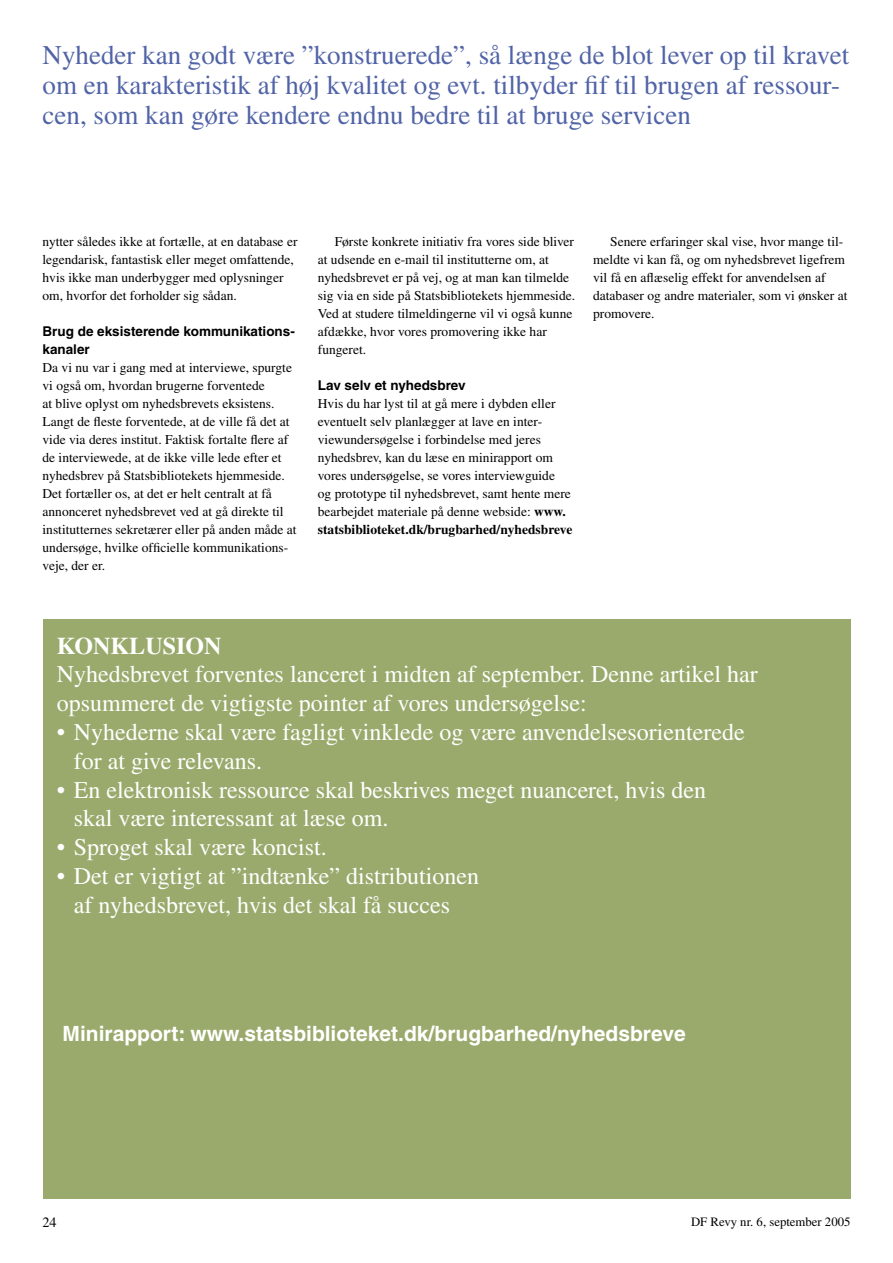
<style>
.page{position:relative;width:893px;height:1263px;background:#fff}
.page>*{position:absolute;margin:0;border:0;box-sizing:border-box;transform-origin:0 0}
.t1{font:27px/30px "Times";color:#5063a6}
.t2{font:24px/28.8px "Times";color:#fff}
.t3{font:700 24px "Times";color:#fff}
.t4{font:700 21px "Helvetica";color:#fff}
.t5{font:14.25px "Times";color:#000}
.t6{font:13.5px/18px "Times";color:#000}
.t7{font:700 13.5px/18px "Helvetica";color:#000}
.t8{font:12.75px "Times";color:#000}
.s1{font-weight:700}
</style>
<div class="page">
<div style="left:43px;top:619px;width:807px;height:580px;background:#99aa6c"></div>
<h1 class="t1" style="left:43px;top:39px;width:808px">Nyheder kan godt være ”konstruerede”, så længe de blot lever op til kravet om en karakteristik af høj kvalitet og evt. tilbyder fif til brugen af ressour&shy;cen, som kan gøre kendere endnu bedre til at bruge servicen</h1>
<p class="t6" style="left:43px;top:232px;width:256px">nytter således ikke at fortælle, at en database er legendarisk, fantastisk eller meget omfattende, hvis ikke man underbygger med oplysninger om, hvorfor det forholder sig sådan.</p>
<p class="t7" style="left:43px;top:322px;width:254px">Brug de eksisterende kommunikations&shy;kanaler</p>
<p class="t6" style="left:43px;top:358px;width:256px">Da vi nu var i gang med at interviewe, spurgte vi også om, hvordan brugerne forventede<br>at blive oplyst om nyhedsbrevets eksistens.<br>Langt de fleste forventede, at de ville få det at vide via deres institut. Faktisk fortalte flere af de interviewede, at de ikke ville lede efter et nyhedsbrev på Statsbibliotekets hjemmeside.<br>Det fortæller os, at det er helt centralt at få annonceret nyhedsbrevet ved at gå direkte til institutternes sekretærer eller på anden måde at undersøge, hvilke officielle kommunikations&shy;veje, der er.</p>
<p class="t6" style="left:318px;top:232px;width:259px;text-indent:17px">Første konkrete initiativ fra vores side bliver at udsende en e-mail til institutterne om, at nyhedsbrevet er på vej, og at man kan tilmelde sig via en side på Statsbibliotekets hjemmeside.<br>Ved at studere tilmeldingerne vil vi også kunne afdække, hvor vores promovering ikke har fungeret.</p>
<p class="t7" style="left:318px;top:376px;width:149px">Lav selv et nyhedsbrev</p>
<p class="t6" style="left:318px;top:394px;width:256px">Hvis du har lyst til at gå mere i dybden eller eventuelt selv planlægger at lave en inter&shy;viewundersøgelse i forbindelse med jeres nyhedsbrev, kan du læse en minirapport om vores undersøgelse, se vores interviewguide<br>og prototype til nyhedsbrevet, samt hente mere bearbejdet materiale på denne webside: <span class="s1">www. statsbiblioteket.dk/brugbarhed/nyhedsbreve</span></p>
<p class="t6" style="left:593px;top:232px;width:256px;text-indent:17px">Senere erfaringer skal vise, hvor mange til&shy;meldte vi kan få, og om nyhedsbrevet ligefrem vil få en aflæselig effekt for anvendelsen af databaser og andre materialer, som vi ønsker at promovere.</p>
<h2 class="t3" style="left:57px;top:631px;width:166px">KONKLUSION</h2>
<h2 class="t2" style="left:57px;top:660px;width:702px">Nyhedsbrevet forventes lanceret i midten af september. Denne artikel har opsummeret de vigtigste pointer af vores undersøgelse:</h2>
<h2 class="t2" style="left:74px;top:717px;width:672px;text-indent:-17px">• Nyhederne skal være fagligt vinklede og være anvendelsesorienterede for at give relevans.</h2>
<h2 class="t2" style="left:74px;top:775px;width:634px;text-indent:-17px">• En elektronisk ressource skal beskrives meget nuanceret, hvis den skal være interessant at læse om.</h2>
<h2 class="t2" style="left:57px;top:832px;width:272px">• Sproget skal være koncist.</h2>
<h2 class="t2" style="left:57px;top:861px;width:424px;text-align:center">• Det er vigtigt at ”indtænke” distributionen af nyhedsbrevet, hvis det skal få succes</h2>
<h3 class="t4" style="left:63px;top:1021px;width:625px">Minirapport: www.statsbiblioteket.dk/brugbarhed/nyhedsbreve</h3>
<p class="t5" style="left:43px;top:1214px;width:16px">24</p>
<p class="t8" style="left:691px;top:1215px;width:161px">DF Revy nr. 6, september 2005</p>
</div>
